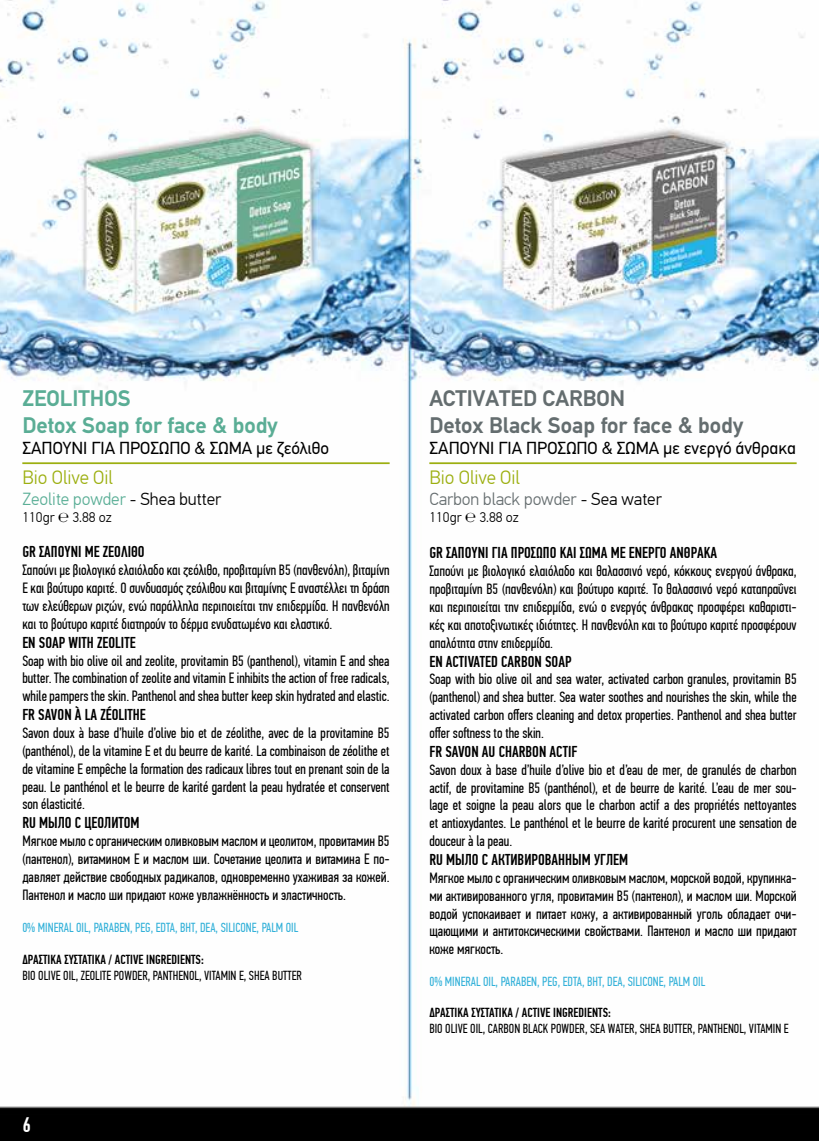
<style>
.page{position:relative;width:819px;height:1141px;background:#fff}
.page>*{position:absolute;margin:0;border:0;box-sizing:border-box;transform-origin:0 0}
.t1{font:700 22.75px/27.3px "PF Din Text";color:#646d6f}
.t2{font:700 22.75px/27.3px "PF Din Text";color:#5aad95}
.t3{font:500 21px "PF Din Text Comp Pro";color:#fff}
.t4{font:300 19.25px "PF Din Text Pro";color:#9caf10}
.t5{font:17.5px "PF Din Text";color:#000}
.t6{font:300 17.5px "PF Din Text Pro";color:#656d6f}
.t7{font:300 17.5px "PF Din Text Pro";color:#5aae96}
.t8{font:500 15.75px "PF Din Text Comp Pro";color:#000}
.t9{font:14.88px/17.8px "PF Din Text Comp Pro";color:#000;text-align:justify}
.t10{font:300 14px "PF Din Text Pro";color:#000}
.t11{font:13.12px "PF Din Text Comp Pro";color:#000}
.t12{font:13.12px "PF Din Text Comp Pro";color:#33b1d9}
.t13{font:500 13.12px "PF Din Text Comp Pro";color:#000}
.s1{color:#000}
</style>
<div class="page">
<img style="left:0;top:0;width:819px;height:1141px">
<hr style="left:22px;top:462px;width:367px;height:2px;background:#9caf10">
<hr style="left:429px;top:462px;width:367px;height:2px;background:#9caf10">
<h1 class="t2" style="left:22px;top:384px;width:257px">ZEOLITHOS<br>Detox Soap for face &amp; body</h1>
<p class="t5" style="left:22px;top:438px;width:308px">ΣΑΠΟΥΝΙ ΓΙΑ ΠΡΟΣΩΠΟ &amp; ΣΩΜΑ με ζεόλιθο</p>
<p class="t4" style="left:22px;top:466px;width:92px">Bio Olive Oil</p>
<p class="t7" style="left:22px;top:489px;width:200px">Zeolite powder <span class="s1">- Shea butter</span></p>
<p class="t10" style="left:22px;top:509px;width:91px">110gr ℮ 3.88 oz</p>
<p class="t8" style="left:22px;top:543px;width:124px">GR ΣΑΠΟΥΝΙ ΜΕ ΖΕΟΛΙΘΟ</p>
<p class="t9" style="left:22px;top:561px;width:369px">Σαπούνι με βιολογικό ελαιόλαδο και ζεόλιθο, προβιταμίνη Β5 (πανθενόλη), βιταμίνη Ε και βούτυρο καριτέ. Ο συνδυασμός ζεόλιθου και βιταμίνης Ε αναστέλλει τη δράση των ελεύθερων ριζών, ενώ παράλληλα περιποιείται την επιδερμίδα. Η πανθενόλη και το βούτυρο καριτέ διατηρούν το δέρμα ενυδατωμένο και ελαστικό.</p>
<p class="t8" style="left:22px;top:633px;width:115px">EN SOAP WITH ZEOLITE</p>
<p class="t9" style="left:22px;top:652px;width:369px">Soap with bio olive oil and zeolite, provitamin B5 (panthenol), vitamin E and shea butter. The combination of zeolite and vitamin E inhibits the action of free radicals, while pampers the skin. Panthenol and shea butter keep skin hydrated and elastic.</p>
<p class="t8" style="left:22px;top:706px;width:125px">FR SAVON À LA ZÉOLITHE</p>
<p class="t9" style="left:22px;top:724px;width:369px">Savon doux à base d’huile d’olive bio et de zéolithe, avec de la provitamine B5 (panthénol), de la vitamine E et du beurre de karité. La combinaison de zéolithe et de vitamine E empêche la formation des radicaux libres tout en prenant soin de la peau. Le panthénol et le beurre de karité gardent la peau hydratée et conservent son élasticité.</p>
<p class="t8" style="left:22px;top:814px;width:119px">RU МЫЛО С ЦЕОЛИТОМ</p>
<p class="t9" style="left:22px;top:832px;width:369px">Мягкое мыло с органическим оливковым маслом и цеолитом, провитамин В5 (пантенол), витамином Е и маслом ши. Сочетание цеолита и витамина Е по&shy;давляет действие свободных радикалов, одновременно ухаживая за кожей.<br>Пантенол и масло ши придают коже увлажнённость и эластичность.</p>
<p class="t12" style="left:22px;top:920px;width:277px">0% MINERAL OIL, PARABEN, PEG, EDTA, BHT, DEA, SILICONE, PALM OIL</p>
<p class="t13" style="left:22px;top:952px;width:183px">ΔΡΑΣΤΙΚΑ ΣΥΣΤΑΤΙΚΑ / ACTIVE INGREDIENTS:</p>
<p class="t11" style="left:22px;top:968px;width:281px">BIO OLIVE OIL, ZEOLITE POWDER, PANTHENOL, VITAMIN E, SHEA BUTTER</p>
<h2 class="t3" style="left:22px;top:1113px;width:10px">6</h2>
<h1 class="t1" style="left:429px;top:384px;width:315px">ACTIVATED CARBON<br>Detox Black Soap for face &amp; body</h1>
<p class="t5" style="left:429px;top:438px;width:368px">ΣΑΠΟΥΝΙ ΓΙΑ ΠΡΟΣΩΠΟ &amp; ΣΩΜΑ με ενεργό άνθρακα</p>
<p class="t4" style="left:429px;top:466px;width:92px">Bio Olive Oil</p>
<p class="t6" style="left:429px;top:489px;width:234px">Carbon black powder <span class="s1">- Sea water</span></p>
<p class="t10" style="left:429px;top:509px;width:91px">110gr ℮ 3.88 oz</p>
<p class="t8" style="left:429px;top:544px;width:289px">GR ΣΑΠΟΥΝΙ ΓΙΑ ΠΡΟΣΩΠΟ ΚΑΙ ΣΩΜΑ ΜΕ ΕΝΕΡΓΟ ΑΝΘΡΑΚΑ</p>
<p class="t9" style="left:429px;top:562px;width:369px">Σαπούνι με βιολογικό ελαιόλαδο και θαλασσινό νερό, κόκκους ενεργού άνθρακα, προβιταμίνη Β5 (πανθενόλη) και βούτυρο καριτέ. To θαλασσινό νερό καταπραΰνει και περιποιείται την επιδερμίδα, ενώ ο ενεργός άνθρακας προσφέρει καθαριστι&shy;κές και αποτοξινωτικές ιδιότητες. Η πανθενόλη και το βούτυρο καριτέ προσφέρουν απαλότητα στην επιδερμίδα.</p>
<p class="t8" style="left:429px;top:652px;width:144px">EN ACTIVATED CARBON SOAP</p>
<p class="t9" style="left:429px;top:671px;width:369px">Soap with bio olive oil and sea water, activated carbon granules, provitamin B5 (panthenol) and shea butter. Sea water soothes and nourishes the skin, while the activated carbon offers cleaning and detox properties. Panthenol and shea butter offer softness to the skin.</p>
<p class="t8" style="left:429px;top:742px;width:150px">FR SAVON AU CHARBON ACTIF</p>
<p class="t9" style="left:429px;top:761px;width:369px">Savon doux à base d’huile d’olive bio et d’eau de mer, de granulés de charbon actif, de provitamine B5 (panthénol), et de beurre de karité. L’eau de mer sou&shy;lage et soigne la peau alors que le charbon actif a des propriétés nettoyantes et antioxydantes. Le panthénol et le beurre de karité procurent une sensation de douceur à la peau.</p>
<p class="t8" style="left:429px;top:850px;width:200px">RU МЫЛО С АКТИВИРОВАННЫМ УГЛЕМ</p>
<p class="t9" style="left:429px;top:869px;width:369px">Мягкое мыло с органическим оливковым маслом, морской водой, крупинка&shy;ми активированного угля, провитамин В5 (пантенол), и маслом ши. Морской водой успокаивает и питает кожу, а активированный уголь обладает очи&shy;щающими и антитоксическими свойствами. Пантенол и масло ши придают коже мягкость.</p>
<p class="t12" style="left:429px;top:974px;width:277px">0% MINERAL OIL, PARABEN, PEG, EDTA, BHT, DEA, SILICONE, PALM OIL</p>
<p class="t13" style="left:429px;top:1005px;width:183px">ΔΡΑΣΤΙΚΑ ΣΥΣΤΑΤΙΚΑ / ACTIVE INGREDIENTS:</p>
<p class="t11" style="left:429px;top:1021px;width:361px">BIO OLIVE OIL, CARBON BLACK POWDER, SEA WATER, SHEA BUTTER, PANTHENOL, VITAMIN E</p>
</div>
